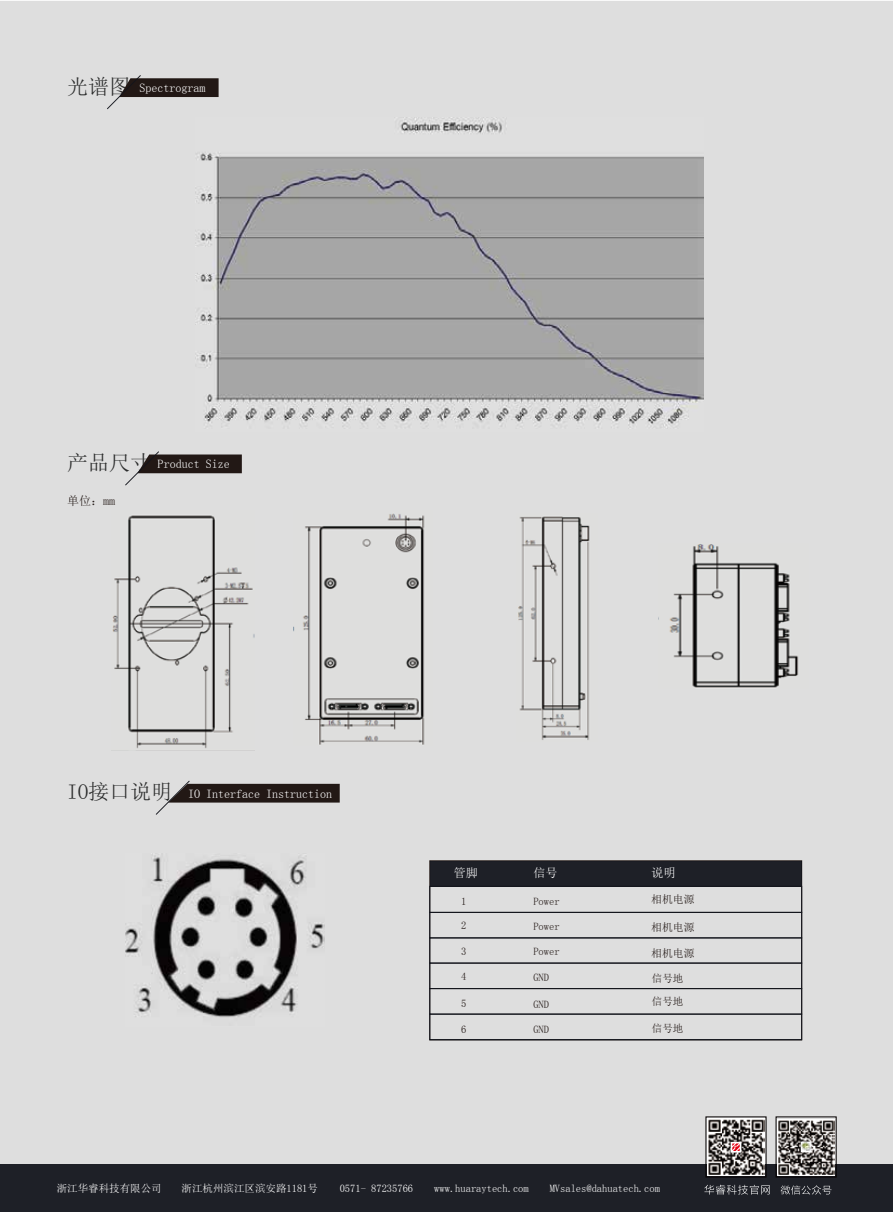
<style>
.page{position:relative;width:893px;height:1212px;background:#fff}
.page>*{position:absolute;margin:0;border:0;box-sizing:border-box;transform-origin:0 0}
.t1{font:12.3px "FZLTZHK GBK1 0 G Bpc EUC H";color:#fff}
.t2{font:12px "FZLTXHJW GB1 0 G Bpc EUC H";color:#fff}
.t3{font:12px "FZLTXHJW GB1 0 G Bpc EUC H";color:#221815}
.t4{font:12px "FZLTZHK GBK1 0 G Bpc EUC H";color:#fff}
.t5{font:10.8px "FZLTXHJW GB1 0 G Bpc EUC H";color:#221815}
.t6{font:10.5px "FZYOUH 503 L GB1 4 G Bpc EUC H";color:#fff}
.t7{font:10.5px "FZLTXHJW GB1 0 G Bpc EUC H";color:#221815}
.s1{font-family:"FZLTZHK GBK1 0 G Bpc EUC H";font-size:21px;color:#2a2b2b}
</style>
<div class="page">
<div style="left:0;top:1px;width:893px;height:1163px;background:#dedede"></div>
<div style="left:0;top:1164px;width:893px;height:48px;background:#1e2027"></div>
<svg style="left:156px;top:781px;width:184px;height:33px;background:#7e7978"></svg>
<div style="left:430px;top:861px;width:372px;height:25px;background:#1e2027"></div>
<hr style="left:430px;top:1040px;width:372px;height:1px;background:#12141b">
<svg style="left:125px;top:451px;width:117px;height:34px;background:#85807f"></svg>
<svg style="left:107px;top:75px;width:112px;height:34px;background:#858180"></svg>
<svg style="left:781px;top:1185px;width:50px;height:9px"></svg>
<div style="left:776px;top:1117px;width:60px;height:60px;border:1px solid #040000"></div>
<img style="left:778px;top:1119px;width:56px;height:56px">
<svg style="left:801px;top:1142px;width:10px;height:10px"></svg>
<svg style="left:704px;top:1185px;width:66px;height:9px"></svg>
<div style="left:706px;top:1117px;width:60px;height:60px;border:1px solid #040000"></div>
<img style="left:707px;top:1118px;width:58px;height:58px">
<div style="left:731px;top:1142px;width:10px;height:10px;background:#fff"></div>
<svg style="left:732px;top:1143px;width:8px;height:8px"></svg>
<div style="left:430px;top:963px;width:372px;height:26px;border:1px solid #12141b"></div>
<div style="left:430px;top:912px;width:372px;height:26px;border:1px solid #12141b"></div>
<div style="left:430px;top:886px;width:372px;height:26px;border:1px solid #12141b"></div>
<div style="left:430px;top:1014px;width:372px;height:26px;border:1px solid #12141b"></div>
<img style="left:196px;top:117px;width:507px;height:314px">
<img style="left:112px;top:510px;width:143px;height:241px">
<img style="left:293px;top:510px;width:140px;height:235px">
<img style="left:516px;top:513px;width:81px;height:229px">
<img style="left:659px;top:543px;width:150px;height:145px">
<img style="left:125px;top:853px;width:199px;height:173px">
<div style="left:0;top:129px;width:13px;height:365px;background:#dedede"></div>
<p class="t2" style="left:67px;top:82px;width:140px"><span class="s1">光谱图</span> Spectrogram</p>
<p class="t2" style="left:67px;top:458px;width:164px"><span class="s1">产品尺寸</span> Product Size</p>
<p class="t3" style="left:67px;top:495px;width:49px">单位：mm</p>
<p class="t2" style="left:67px;top:787px;width:266px"><span class="s1">IO接口说明</span> IO Interface Instruction</p>
<p class="t4" style="left:454px;top:866px;width:25px">管脚</p>
<p class="t7" style="left:461px;top:896px;width:7px">1</p>
<p class="t7" style="left:461px;top:920px;width:7px">2</p>
<p class="t7" style="left:461px;top:945px;width:7px">3</p>
<p class="t7" style="left:461px;top:971px;width:7px">4</p>
<p class="t7" style="left:461px;top:998px;width:7px">5</p>
<p class="t7" style="left:461px;top:1024px;width:7px">6</p>
<p class="t4" style="left:533px;top:866px;width:25px">信号</p>
<p class="t7" style="left:533px;top:896px;width:28px">Power</p>
<p class="t7" style="left:533px;top:920px;width:28px">Power</p>
<p class="t7" style="left:533px;top:945px;width:28px">Power</p>
<p class="t7" style="left:533px;top:972px;width:17px">GND</p>
<p class="t7" style="left:533px;top:999px;width:17px">GND</p>
<p class="t7" style="left:533px;top:1024px;width:17px">GND</p>
<p class="t1" style="left:651px;top:866px;width:26px">说明</p>
<p class="t5" style="left:651px;top:893px;width:45px">相机电源</p>
<p class="t5" style="left:651px;top:922px;width:45px">相机电源</p>
<p class="t5" style="left:651px;top:948px;width:45px">相机电源</p>
<p class="t7" style="left:652px;top:973px;width:33px">信号地</p>
<p class="t7" style="left:652px;top:996px;width:33px">信号地</p>
<p class="t7" style="left:652px;top:1022px;width:33px">信号地</p>
<p class="t6" style="left:57px;top:1183px;width:107px">浙江华睿科技有限公司</p>
<p class="t6" style="left:182px;top:1183px;width:138px">浙江杭州滨江区滨安路1181号</p>
<p class="t6" style="left:340px;top:1183px;width:75px">0571- 87235766</p>
<p class="t6" style="left:434px;top:1183px;width:96px">www.huaraytech.com</p>
<p class="t6" style="left:550px;top:1183px;width:112px">MVsales@dahuatech.com</p>
</div>
